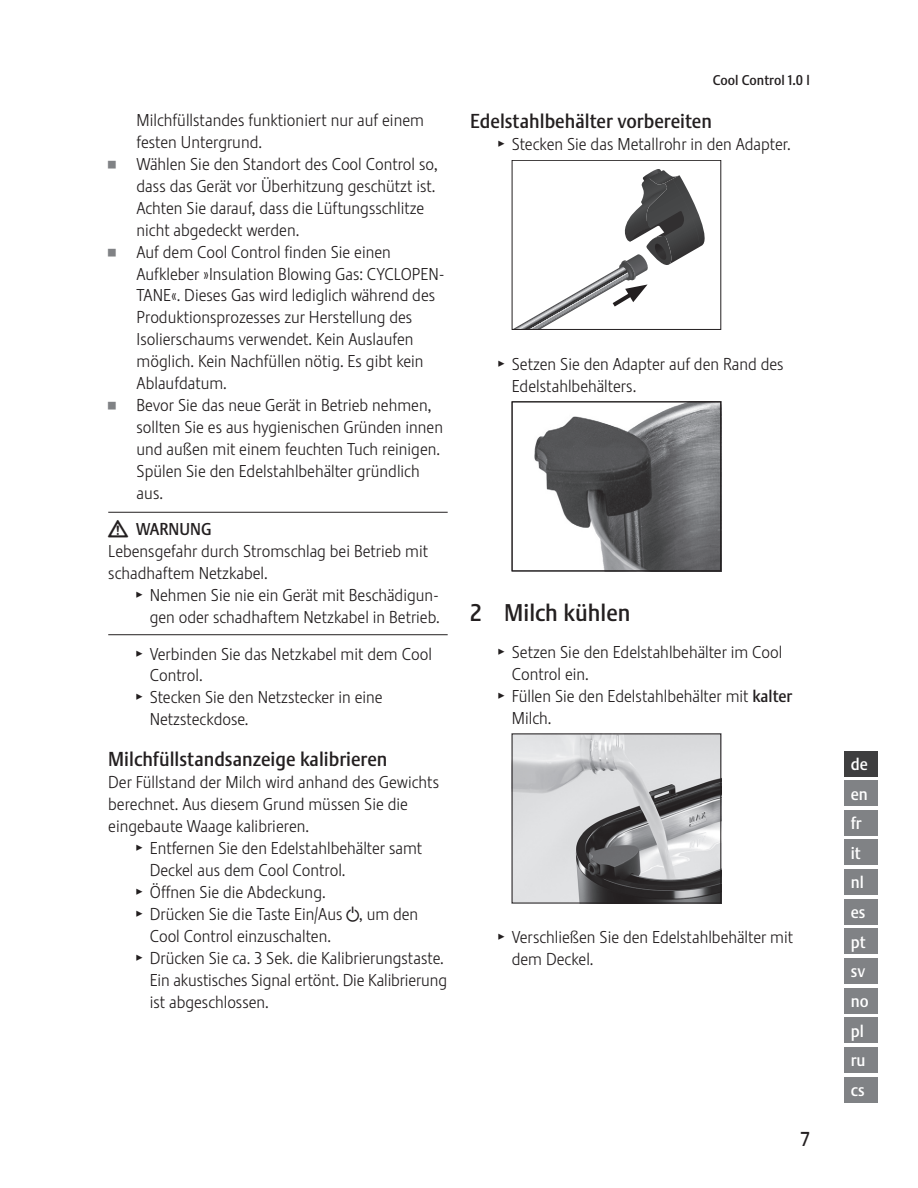
<style>
.page{position:relative;width:918px;height:1188px;background:#fff}
.page>*{position:absolute;margin:0;border:0;box-sizing:border-box;transform-origin:0 0}
.t1{font:24px "Stalemate Pro 2 J Medium";color:#231f20}
.t2{font:19.95px "Stalemate Pro 2 J Medium";color:#231f20}
.t3{font:16.95px/21.9px "Stalemate Pro 2 J Light";color:#231f20}
.t4{font:16.95px/29.7px "Stalemate Pro 2 J Medium";color:#fff}
.t5{font:16.95px "Stalemate Pro 2 J Medium";color:#231f20}
.t6{font:13.95px "Stalemate Pro 2 J Medium";color:#231f20}
.s1{font-family:"Jura Pict 2006";font-size:27.9px;color:#808285}
.s2{font-family:"Jura Pict 2006";font-size:18px}
.s3{font-family:"Jura Pict 2006"}
.s4{font-family:"Stalemate Pro 2 J Medium"}
</style>
<div class="page">
<div style="left:844px;top:988px;width:34px;height:25px;background:#808285"></div>
<div style="left:844px;top:1018px;width:34px;height:25px;background:#808285"></div>
<div style="left:844px;top:1047px;width:34px;height:26px;background:#808285"></div>
<div style="left:844px;top:1077px;width:34px;height:25px;background:#808285"></div>
<div style="left:844px;top:869px;width:34px;height:26px;background:#808285"></div>
<div style="left:844px;top:899px;width:34px;height:25px;background:#808285"></div>
<div style="left:844px;top:929px;width:34px;height:25px;background:#808285"></div>
<div style="left:844px;top:958px;width:34px;height:26px;background:#808285"></div>
<div style="left:844px;top:751px;width:34px;height:25px;background:#3e3e3f"></div>
<div style="left:844px;top:781px;width:34px;height:25px;background:#808285"></div>
<div style="left:844px;top:810px;width:34px;height:26px;background:#808285"></div>
<div style="left:844px;top:840px;width:34px;height:25px;background:#808285"></div>
<hr style="left:108px;top:512px;width:340px;height:1px;background:#231f20">
<hr style="left:108px;top:634px;width:340px;height:1px;background:#231f20">
<div style="left:512px;top:160px;width:209px;height:170px;border:1px solid #231f20"></div>
<svg style="left:512px;top:169px;width:199px;height:161px"></svg>
<img style="left:534px;top:404px;width:185px;height:165px">
<div style="left:512px;top:402px;width:209px;height:169px;border:1px solid #231f20"></div>
<img style="left:514px;top:736px;width:205px;height:165px">
<div style="left:512px;top:734px;width:209px;height:169px;border:1px solid #231f20"></div>
<p class="t3" style="left:137px;top:111px;width:289px">Milchfüllstandes funktioniert nur auf einem</p>
<p class="t3" style="left:137px;top:133px;width:127px">festen Untergrund.</p>
<p class="t3" style="left:108px;top:154px;width:331px"><span class="s1">U</span> Wählen Sie den Standort des Cool Control so,</p>
<p class="t3" style="left:137px;top:176px;width:300px">dass das Gerät vor Überhitzung geschützt ist.</p>
<p class="t3" style="left:137px;top:198px;width:289px">Achten Sie darauf, dass die Lüftungsschlitze</p>
<p class="t3" style="left:137px;top:220px;width:164px">nicht abgedeckt werden.</p>
<p class="t3" style="left:108px;top:242px;width:284px"><span class="s1">U</span> Auf dem Cool Control finden Sie einen</p>
<p class="t3" style="left:137px;top:264px;width:309px">Aufkleber »Insulation Blowing Gas: CYCLOPEN-</p>
<p class="t3" style="left:137px;top:286px;width:300px">TANE«. Dieses Gas wird lediglich während des</p>
<p class="t3" style="left:137px;top:308px;width:277px">Produktionsprozesses zur Herstellung des</p>
<p class="t3" style="left:137px;top:330px;width:279px">Isolierschaums verwendet. Kein Auslaufen</p>
<p class="t3" style="left:137px;top:352px;width:289px">möglich. Kein Nachfüllen nötig. Es gibt kein</p>
<p class="t3" style="left:137px;top:374px;width:92px">Ablaufdatum.</p>
<p class="t3" style="left:108px;top:396px;width:325px"><span class="s1">U</span> Bevor Sie das neue Gerät in Betrieb nehmen,</p>
<p class="t3" style="left:137px;top:418px;width:308px">sollten Sie es aus hygienischen Gründen innen</p>
<p class="t3" style="left:137px;top:440px;width:305px">und außen mit einem feuchten Tuch reinigen.</p>
<p class="t3" style="left:137px;top:462px;width:285px">Spülen Sie den Edelstahlbehälter gründlich</p>
<p class="t3" style="left:137px;top:484px;width:28px">aus.</p>
<p class="t5" style="left:108px;top:523px;width:105px"><span class="s2">J</span> WARNUNG</p>
<p class="t3" style="left:108px;top:542px;width:321px">Lebensgefahr durch Stromschlag bei Betrieb mit schadhaftem Netzkabel.</p>
<p class="t3" style="left:137px;top:586px;width:305px;text-align:right"><span class="s3">T</span> Nehmen Sie nie ein Gerät mit Beschädigun&shy;gen oder schadhaftem Netzkabel in Betrieb.</p>
<p class="t3" style="left:137px;top:644px;width:297px"><span class="s3">T</span> Verbinden Sie das Netzkabel mit dem Cool</p>
<p class="t3" style="left:150px;top:666px;width:55px">Control.</p>
<p class="t3" style="left:137px;top:688px;width:248px"><span class="s3">T</span> Stecken Sie den Netzstecker in eine</p>
<p class="t3" style="left:150px;top:710px;width:100px">Netzsteckdose.</p>
<p class="t2" style="left:108px;top:752px;width:281px">Milchfüllstandsanzeige kalibrieren</p>
<p class="t3" style="left:108px;top:773px;width:332px">Der Füllstand der Milch wird anhand des Gewichts berechnet. Aus diesem Grund müssen Sie die eingebaute Waage kalibrieren.</p>
<p class="t3" style="left:137px;top:839px;width:287px"><span class="s3">T</span> Entfernen Sie den Edelstahlbehälter samt</p>
<p class="t3" style="left:150px;top:861px;width:197px">Deckel aus dem Cool Control.</p>
<p class="t3" style="left:137px;top:883px;width:191px"><span class="s3">T</span> Öffnen Sie die Abdeckung.</p>
<p class="t3" style="left:137px;top:905px;width:283px"><span class="s3">T</span> Drücken Sie die Taste Ein/Aus <span class="s3">Q</span>, um den</p>
<p class="t3" style="left:150px;top:927px;width:183px">Cool Control einzuschalten.</p>
<p class="t3" style="left:137px;top:949px;width:309px"><span class="s3">T</span> Drücken Sie ca. 3 Sek. die Kalibrierungstaste.</p>
<p class="t3" style="left:150px;top:971px;width:299px">Ein akustisches Signal ertönt. Die Kalibrierung</p>
<p class="t3" style="left:150px;top:992px;width:121px">ist abgeschlossen.</p>
<p class="t6" style="left:713px;top:75px;width:99px">Cool Control 1.0 l</p>
<p class="t2" style="left:470px;top:114px;width:243px">Edelstahlbehälter vorbereiten</p>
<p class="t3" style="left:499px;top:135px;width:294px"><span class="s3">T</span> Stecken Sie das Metallrohr in den Adapter.</p>
<p class="t3" style="left:512px;top:354px;width:273px;text-indent:-13px"><span class="s3">T</span> Setzen Sie den Adapter auf den Rand des<br>Edelstahlbehälters.</p>
<h1 class="t1" style="left:470px;top:604px;width:162px">2 Milch kühlen</h1>
<p class="t3" style="left:499px;top:642px;width:285px"><span class="s3">T</span> Setzen Sie den Edelstahlbehälter im Cool</p>
<p class="t3" style="left:512px;top:664px;width:79px">Control ein.</p>
<p class="t3" style="left:499px;top:686px;width:295px"><span class="s3">T</span> Füllen Sie den Edelstahlbehälter mit <span class="s4">kalter</span></p>
<p class="t3" style="left:512px;top:708px;width:41px">Milch.</p>
<p class="t3" style="left:512px;top:928px;width:283px;text-indent:-13px"><span class="s3">T</span> Verschließen Sie den Edelstahlbehälter mit dem Deckel.</p>
<p class="t2" style="left:800px;top:1131px;width:11px">7</p>
<p class="t4" style="left:851px;top:751px;width:19px">de en fr it</p>
<p class="t4" style="left:851px;top:869px;width:16px;text-align:justify">nl es pt sv</p>
<p class="t4" style="left:851px;top:988px;width:19px">no pl ru cs</p>
</div>
